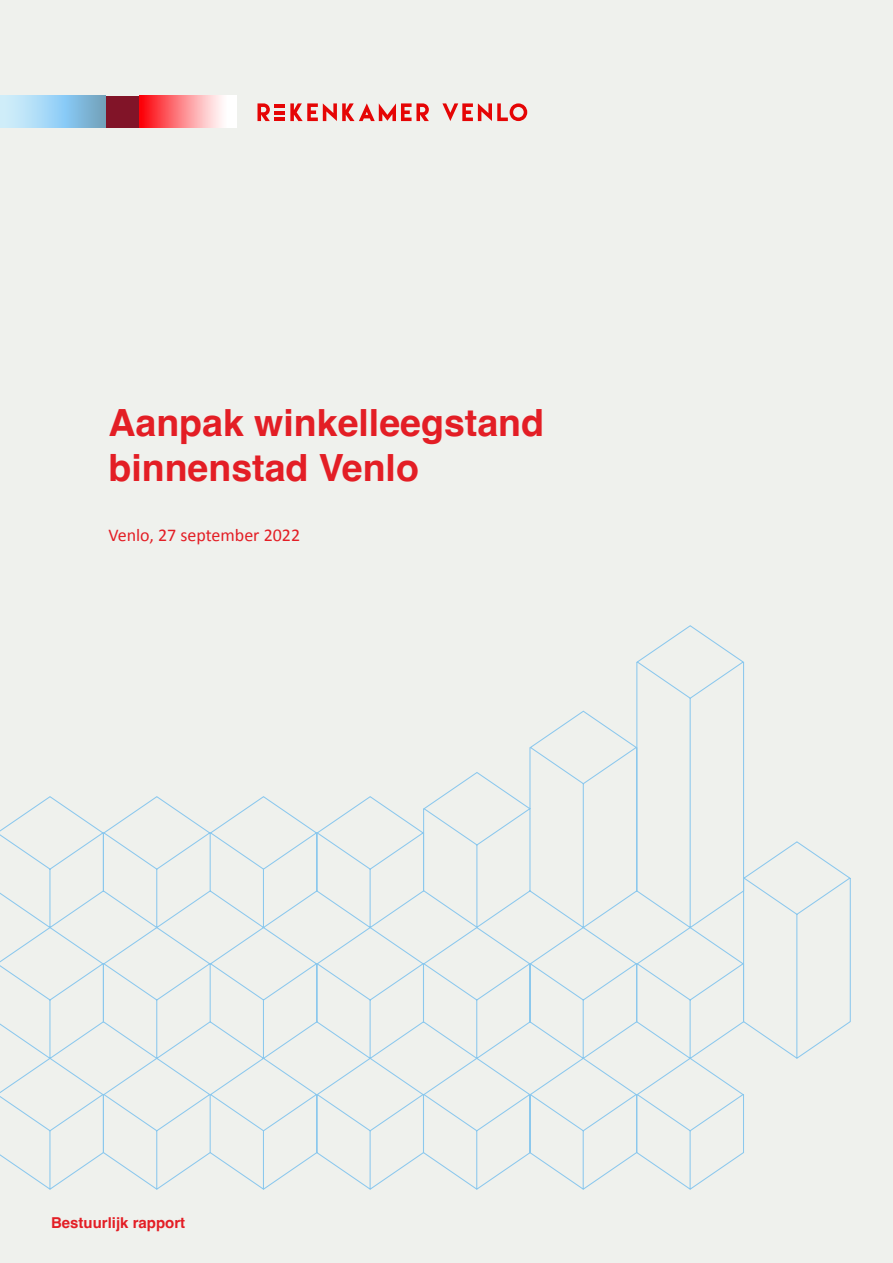
<style>
.page{position:relative;width:893px;height:1263px;background:#eff1ed}
.page>*{position:absolute;margin:0;border:0;box-sizing:border-box;transform-origin:0 0}
.t1{font:700 37.5px/45px "Helvetica";color:#e31e25}
.t2{font:18px "Calibri";color:#e31e25}
.t3{font:700 15px "Helvetica";color:#e31e25}
</style>
<div class="page">
<div style="left:106px;top:96px;width:33px;height:31px;background:#811428"></div>
<svg style="left:0;top:96px;width:106px;height:31px;background:#9dceeb"></svg>
<div style="left:139px;top:96px;width:97px;height:31px;background:linear-gradient(to right,#fc050d,#fff)"></div>
<svg style="left:442px;top:103px;width:85px;height:18px"></svg>
<svg style="left:257px;top:103px;width:172px;height:18px"></svg>
<svg style="left:0;top:625px;width:851px;height:565px"></svg>
<p class="t1" style="left:108px;top:404px;width:437px">Aanpak winkelleegstand binnenstad Venlo</p>
<p class="t2" style="left:108px;top:523px;width:193px">Venlo, 27 september 2022</p>
<p class="t3" style="left:51px;top:1214px;width:136px">Bestuurlijk rapport</p>
</div>
